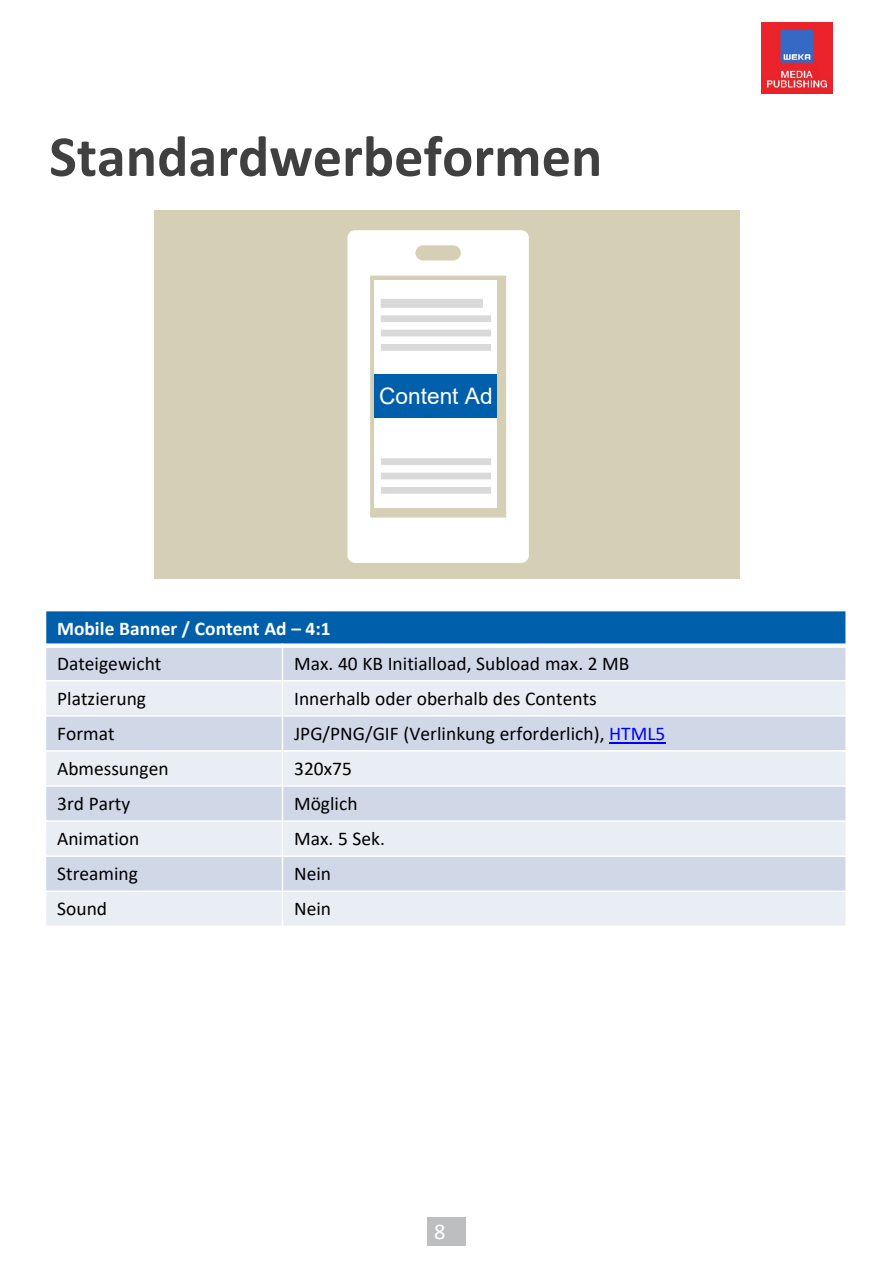
<style>
.page{position:relative;width:893px;height:1264px;background:#fff}
.page>*{position:absolute;margin:0;border:0;box-sizing:border-box;transform-origin:0 0}
.t1{font:700 58.35px "Calibri";color:#404040}
.t2{font:22.65px "Arial";color:#fff}
.t3{font:22.5px "Calibri";color:#fff}
.t4{font:19.5px "Calibri";color:#000}
.t5{font:700 19.5px "Calibri";color:#fff}
.s1{color:#00f}
</style>
<div class="page">
<div style="left:427px;top:1217px;width:39px;height:28px;background:#bcbec0"></div>
<img style="left:761px;top:23px;width:71px;height:70px">
<div style="left:154px;top:210px;width:585px;height:369px;background:#d5d0b5"></div>
<svg style="left:347px;top:230px;width:182px;height:332px;fill:#fff"></svg>
<div style="left:374px;top:279px;width:123px;height:228px;background:#fff"></div>
<div style="left:374px;top:374px;width:123px;height:43px;background:#005faa"></div>
<div style="left:381px;top:299px;width:102px;height:9px;background:#d9d9d9"></div>
<div style="left:381px;top:315px;width:110px;height:7px;background:#d9d9d9"></div>
<div style="left:381px;top:329px;width:110px;height:7px;background:#d9d9d9"></div>
<div style="left:381px;top:344px;width:110px;height:7px;background:#d9d9d9"></div>
<div style="left:381px;top:458px;width:110px;height:7px;background:#d9d9d9"></div>
<div style="left:381px;top:472px;width:110px;height:7px;background:#d9d9d9"></div>
<div style="left:381px;top:487px;width:110px;height:6px;background:#d9d9d9"></div>
<div style="left:45px;top:610px;width:801px;height:35px;background:#005faa"></div>
<div style="left:45px;top:645px;width:237px;height:35px;background:#d0d8e8"></div>
<div style="left:282px;top:645px;width:564px;height:35px;background:#d0d8e8"></div>
<div style="left:45px;top:680px;width:237px;height:35px;background:#e9edf4"></div>
<div style="left:282px;top:680px;width:564px;height:35px;background:#e9edf4"></div>
<div style="left:45px;top:715px;width:237px;height:35px;background:#d0d8e8"></div>
<div style="left:282px;top:715px;width:564px;height:35px;background:#d0d8e8"></div>
<div style="left:45px;top:750px;width:237px;height:35px;background:#e9edf4"></div>
<div style="left:282px;top:750px;width:564px;height:35px;background:#e9edf4"></div>
<div style="left:45px;top:785px;width:237px;height:36px;background:#d0d8e8"></div>
<div style="left:282px;top:785px;width:564px;height:36px;background:#d0d8e8"></div>
<div style="left:45px;top:821px;width:237px;height:35px;background:#e9edf4"></div>
<div style="left:282px;top:821px;width:564px;height:35px;background:#e9edf4"></div>
<div style="left:45px;top:856px;width:237px;height:35px;background:#d0d8e8"></div>
<div style="left:282px;top:856px;width:564px;height:35px;background:#d0d8e8"></div>
<div style="left:45px;top:891px;width:237px;height:35px;background:#e9edf4"></div>
<div style="left:282px;top:891px;width:564px;height:35px;background:#e9edf4"></div>
<hr style="left:282px;top:643px;width:1px;height:283px;background:#fff">
<svg style="left:46px;top:643px;width:799px;height:4px;background:#e2edf5"></svg>
<hr style="left:45px;top:680px;width:801px;height:1px;background:#fff">
<hr style="left:45px;top:715px;width:801px;height:1px;background:#fff">
<hr style="left:45px;top:750px;width:801px;height:1px;background:#fff">
<hr style="left:45px;top:785px;width:801px;height:1px;background:#fff">
<hr style="left:45px;top:820px;width:801px;height:1px;background:#fff">
<hr style="left:45px;top:855px;width:801px;height:1px;background:#fff">
<hr style="left:45px;top:890px;width:801px;height:1px;background:#fff">
<hr style="left:45px;top:609px;width:1px;height:317px;background:#fff">
<hr style="left:845px;top:609px;width:1px;height:317px;background:#fff">
<hr style="left:45px;top:609px;width:801px;height:2px;background:#fff">
<hr style="left:45px;top:925px;width:801px;height:1px;background:#fff">
<hr style="left:609px;top:742px;width:56px;height:1px;background:#00f">
<h2 class="t1" style="left:49px;top:115px;width:554px">Standardwerbeformen</h2>
<p class="t2" style="left:387px;top:378px;width:99px">Interstitial</p>
<p class="t2" style="left:379px;top:380px;width:115px">Content Ad</p>
<p class="t5" style="left:57px;top:614px;width:275px">Mobile Banner / Content Ad – 4:1</p>
<p class="t4" style="left:57px;top:649px;width:106px">Dateigewicht</p>
<p class="t4" style="left:294px;top:649px;width:336px">Max. 40 KB Initialload, Subload max. 2 MB</p>
<p class="t4" style="left:57px;top:684px;width:90px">Platzierung</p>
<p class="t4" style="left:294px;top:684px;width:304px">Innerhalb oder oberhalb des Contents</p>
<p class="t4" style="left:57px;top:719px;width:59px">Format</p>
<p class="t4" style="left:294px;top:719px;width:372px">JPG/PNG/GIF (Verlinkung erforderlich), <span class="s1">HTML5</span></p>
<p class="t4" style="left:57px;top:754px;width:113px">Abmessungen</p>
<p class="t4" style="left:294px;top:754px;width:59px">320x75</p>
<p class="t4" style="left:57px;top:789px;width:75px">3rd Party</p>
<p class="t4" style="left:294px;top:789px;width:65px">Möglich</p>
<p class="t4" style="left:57px;top:824px;width:84px">Animation</p>
<p class="t4" style="left:294px;top:824px;width:92px">Max. 5 Sek.</p>
<p class="t4" style="left:57px;top:860px;width:82px">Streaming</p>
<p class="t4" style="left:294px;top:860px;width:39px">Nein</p>
<p class="t4" style="left:57px;top:895px;width:51px">Sound</p>
<p class="t4" style="left:294px;top:895px;width:39px">Nein</p>
<p class="t3" style="left:434px;top:1215px;width:13px">8</p>
</div>
